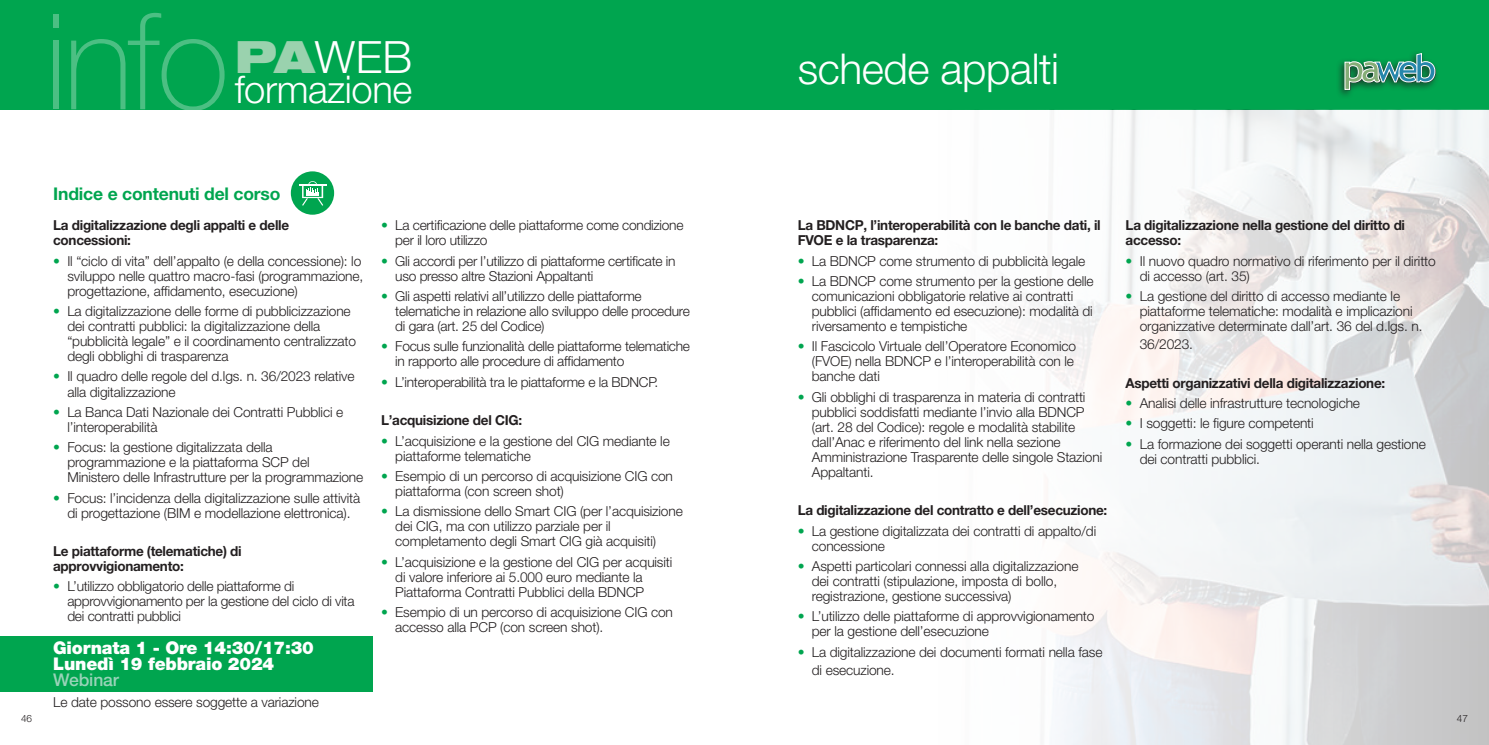
<style>
.page{position:relative;width:1489px;height:745px;background:#fff}
.page>*{position:absolute;margin:0;border:0;box-sizing:border-box;transform-origin:0 0}
.t1{font:300 44.5px "Helvetica Neue LT Pro";color:#fff}
.t2{font:300 42.5px "Helvetica Neue LT Pro";letter-spacing:-.01em;color:#fff}
.t3{font:300 38.25px "Helvetica Neue LT Pro";letter-spacing:-.01em;color:#fff}
.t4{font:900 17.5px/16.2px "Helvetica Neue LT Pro";letter-spacing:-.01em;color:#fff}
.t5{font:700 17.5px "Helvetica Neue LT Pro";letter-spacing:-.01em;color:#00a54f}
.t6{font:500 17.5px "Helvetica Neue LT Pro";letter-spacing:-.01em;color:#99d3b8}
.t7{font:300 13.75px/15px "Helvetica Neue LT Pro";letter-spacing:-.01em;color:#231f20}
.t8{font:700 13.75px/15px "Helvetica Neue LT Pro";letter-spacing:-.02em;color:#231f20}
.t9{font:300 10px "Helvetica Neue LT Pro";color:#231f20}
.s1{font-weight:900;font-stretch:expanded;color:#9ad2ae}
.s2{color:#00a54f}
</style>
<div class="page">
<div style="left:0;top:0;width:1488px;height:110px;background:#00a54f"></div>
<div style="left:1335px;top:50px;width:104px;height:49px;background:#231f20;opacity:.75"></div>
<svg style="left:1344px;top:53px;width:91px;height:37px"></svg>
<div style="left:53px;top:14px;width:5px;height:14px;background:#4cbf83"></div>
<div style="left:53px;top:41px;width:5px;height:68px;background:#4cbf83"></div>
<svg style="left:71px;top:13px;width:153px;height:97px"></svg>
<img style="left:1028px;top:110px;width:460px;height:634px">
<div style="left:291px;top:171px;width:43px;height:43px;background:#00a54f;border-radius:50%"></div>
<svg style="left:299px;top:181px;width:27px;height:24px"></svg>
<div style="left:0;top:635px;width:372px;height:56px;background:#00a54f"></div>
<h1 class="t1" style="left:235px;top:30px;width:179px"><span class="s1">PA</span>WEB</h1>
<h3 class="t3" style="left:235px;top:66px;width:179px">formazione</h3>
<p class="t5" style="left:53px;top:183px;width:229px">Indice e contenuti del corso</p>
<p class="t8" style="left:53px;top:217px;width:237px">La digitalizzazione degli appalti e delle concessioni:</p>
<p class="t7" style="left:67px;top:253px;width:297px;text-indent:-14px"><span class="s2">•</span> Il “ciclo di vita” dell’appalto (e della concessione): lo sviluppo nelle quattro macro-fasi (programmazione, progettazione, affidamento, esecuzione)</p>
<p class="t7" style="left:67px;top:303px;width:290px;text-indent:-14px"><span class="s2">•</span> La digitalizzazione delle forme di pubblicizzazione dei contratti pubblici: la digitalizzazione della “pubblicità legale” e il coordinamento centralizzato degli obblighi di trasparenza</p>
<p class="t7" style="left:67px;top:368px;width:289px;text-indent:-14px"><span class="s2">•</span> Il quadro delle regole del d.lgs. n. 36/2023 relative alla digitalizzazione</p>
<p class="t7" style="left:67px;top:404px;width:277px;text-indent:-14px"><span class="s2">•</span> La Banca Dati Nazionale dei Contratti Pubblici e l’interoperabilità</p>
<p class="t7" style="left:67px;top:439px;width:297px;text-indent:-14px"><span class="s2">•</span> Focus: la gestione digitalizzata della programmazione e la piattaforma SCP del<br>Ministero delle Infrastrutture per la programmazione</p>
<p class="t7" style="left:53px;top:489px;width:308px;text-align:center"><span class="s2">•</span> Focus: l’incidenza della digitalizzazione sulle attività di progettazione (BIM e modellazione elettronica).</p>
<p class="t8" style="left:53px;top:543px;width:190px">Le piattaforme (telematiche) di approvvigionamento:</p>
<p class="t7" style="left:67px;top:578px;width:289px;text-indent:-14px"><span class="s2">•</span> L’utilizzo obbligatorio delle piattaforme di approvvigionamento per la gestione del ciclo di vita dei contratti pubblici</p>
<p class="t4" style="left:53px;top:639px;width:262px">Giornata 1 - Ore 14:30/17:30<br>Lunedì 19 febbraio 2024</p>
<p class="t6" style="left:53px;top:669px;width:67px">Webinar</p>
<p class="t7" style="left:53px;top:693px;width:267px">Le date possono essere soggette a variazione</p>
<p class="t7" style="left:395px;top:217px;width:290px;text-indent:-14px"><span class="s2">•</span> La certificazione delle piattaforme come condizione per il loro utilizzo</p>
<p class="t7" style="left:395px;top:253px;width:282px;text-indent:-14px"><span class="s2">•</span> Gli accordi per l’utilizzo di piattaforme certificate in uso presso altre Stazioni Appaltanti</p>
<p class="t7" style="left:395px;top:288px;width:296px;text-indent:-14px"><span class="s2">•</span> Gli aspetti relativi all’utilizzo delle piattaforme telematiche in relazione allo sviluppo delle procedure di gara (art. 25 del Codice)</p>
<p class="t7" style="left:395px;top:338px;width:296px;text-indent:-14px"><span class="s2">•</span> Focus sulle funzionalità delle piattaforme telematiche in rapporto alle procedure di affidamento</p>
<p class="t7" style="left:381px;top:374px;width:279px"><span class="s2">•</span> L’interoperabilità tra le piattaforme e la BDNCP.</p>
<p class="t8" style="left:381px;top:412px;width:142px">L’acquisizione del CIG:</p>
<p class="t7" style="left:395px;top:432px;width:276px;text-indent:-14px"><span class="s2">•</span> L’acquisizione e la gestione del CIG mediante le piattaforme telematiche</p>
<p class="t7" style="left:395px;top:468px;width:279px;text-indent:-14px"><span class="s2">•</span> Esempio di un percorso di acquisizione CIG con piattaforma (con screen shot)</p>
<p class="t7" style="left:395px;top:503px;width:289px;text-indent:-14px"><span class="s2">•</span> La dismissione dello Smart CIG (per l’acquisizione dei CIG, ma con utilizzo parziale per il completamento degli Smart CIG già acquisiti)</p>
<p class="t7" style="left:395px;top:553px;width:278px;text-indent:-14px"><span class="s2">•</span> L’acquisizione e la gestione del CIG per acquisiti di valore inferiore ai 5.000 euro mediante la<br>Piattaforma Contratti Pubblici della BDNCP</p>
<p class="t7" style="left:395px;top:604px;width:279px;text-indent:-14px"><span class="s2">•</span> Esempio di un percorso di acquisizione CIG con accesso alla PCP (con screen shot).</p>
<h2 class="t2" style="left:797px;top:42px;width:263px">schede appalti</h2>
<p class="t8" style="left:797px;top:217px;width:304px">La BDNCP, l’interoperabilità con le banche dati, il<br>FVOE e la trasparenza:</p>
<p class="t7" style="left:797px;top:253px;width:289px"><span class="s2">•</span> La BDNCP come strumento di pubblicità legale</p>
<p class="t7" style="left:811px;top:273px;width:283px;text-indent:-14px"><span class="s2">•</span> La BDNCP come strumento per la gestione delle comunicazioni obbligatorie relative ai contratti pubblici (affidamento ed esecuzione): modalità di riversamento e tempistiche</p>
<p class="t7" style="left:811px;top:338px;width:266px;text-indent:-14px"><span class="s2">•</span> Il Fascicolo Virtuale dell’Operatore Economico (FVOE) nella BDNCP e l’interoperabilità con le banche dati</p>
<p class="t7" style="left:811px;top:389px;width:292px;text-indent:-14px"><span class="s2">•</span> Gli obblighi di trasparenza in materia di contratti pubblici soddisfatti mediante l’invio alla BDNCP (art. 28 del Codice): regole e modalità stabilite dall’Anac e riferimento del link nella sezione Amministrazione Trasparente delle singole Stazioni Appaltanti.</p>
<p class="t8" style="left:797px;top:502px;width:311px">La digitalizzazione del contratto e dell’esecuzione:</p>
<p class="t7" style="left:811px;top:522px;width:286px;text-indent:-14px"><span class="s2">•</span> La gestione digitalizzata dei contratti di appalto/di concessione</p>
<p class="t7" style="left:811px;top:558px;width:268px;text-indent:-14px"><span class="s2">•</span> Aspetti particolari connessi alla digitalizzazione dei contratti (stipulazione, imposta di bollo, registrazione, gestione successiva)</p>
<p class="t7" style="left:811px;top:608px;width:284px;text-indent:-14px"><span class="s2">•</span> L’utilizzo delle piattaforme di approvvigionamento per la gestione dell’esecuzione</p>
<p class="t7" style="left:811px;top:642px;width:292px;line-height:18px;text-indent:-14px"><span class="s2">•</span> La digitalizzazione dei documenti formati nella fase di esecuzione.</p>
<p class="t8" style="left:1125px;top:217px;width:281px">La digitalizzazione nella gestione del diritto di accesso:</p>
<p class="t7" style="left:1139px;top:253px;width:297px;text-indent:-14px"><span class="s2">•</span> Il nuovo quadro normativo di riferimento per il diritto di accesso (art. 35)</p>
<p class="t7" style="left:1139px;top:288px;width:284px;text-indent:-14px"><span class="s2">•</span> La gestione del diritto di accesso mediante le piattaforme telematiche: modalità e implicazioni organizzative determinate dall’art. 36 del d.lgs. n.</p>
<p class="t7" style="left:1139px;top:336px;width:55px">36/2023.</p>
<p class="t8" style="left:1125px;top:374px;width:261px">Aspetti organizzativi della digitalizzazione:</p>
<p class="t7" style="left:1125px;top:395px;width:236px"><span class="s2">•</span> Analisi delle infrastrutture tecnologiche</p>
<p class="t7" style="left:1125px;top:415px;width:190px"><span class="s2">•</span> I soggetti: le figure competenti</p>
<p class="t7" style="left:1139px;top:435px;width:287px;text-indent:-14px"><span class="s2">•</span> La formazione dei soggetti operanti nella gestione dei contratti pubblici.</p>
<p class="t9" style="left:21px;top:711px;width:13px">46</p>
<p class="t9" style="left:1456px;top:711px;width:13px">47</p>
</div>
